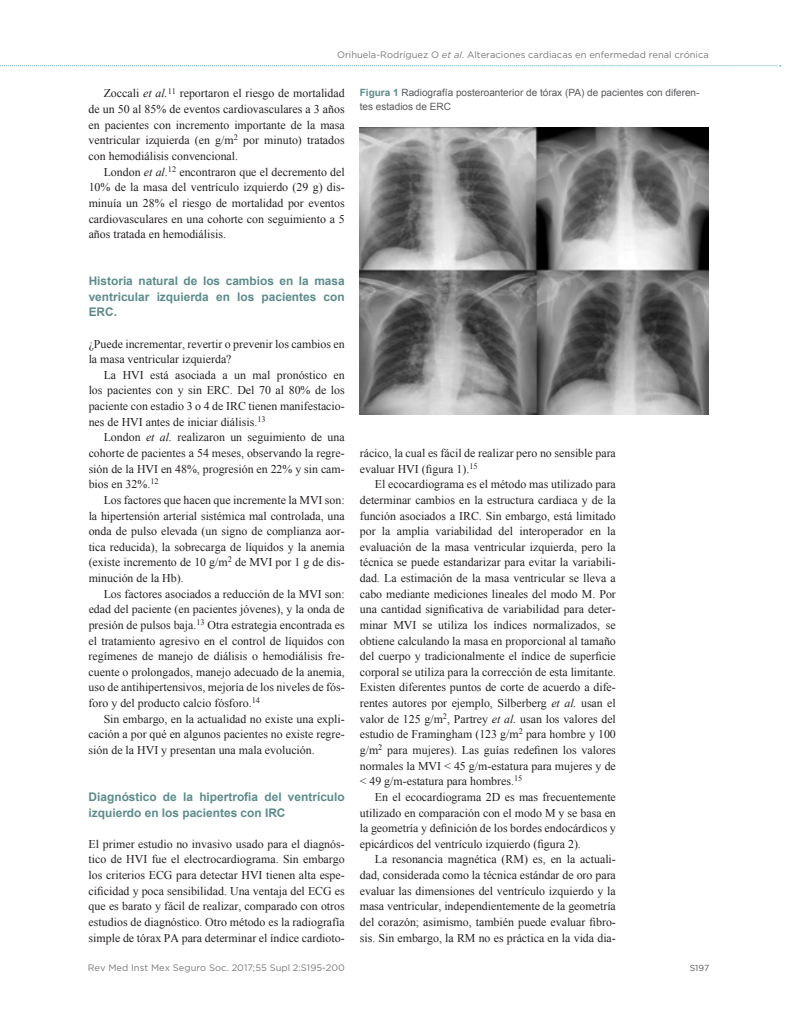
<style>
.page{position:relative;width:798px;height:1028px;background:#fff}
.page>*{position:absolute;margin:0;border:0;box-sizing:border-box;transform-origin:0 0}
.t1{font:11.88px/15.6px "Times New Roman";color:#231f20;text-align:justify}
.t2{font:700 11.88px/15.6px "Arial";color:#5d8b8b;text-align:justify}
.t3{font:10px/13.8px "Arial";color:#57585a}
.t4{font:9.38px "Gotham";color:#787a7d}
.t5{font:8.75px "Gotham";color:#57585a}
.s1{font-style:italic}
.s2{font-weight:700;color:#5d8b8b}
</style>
<div class="page">
<svg style="left:0;top:65px;width:780px;height:1px"></svg>
<img style="left:359px;top:127px;width:349px;height:288px">
<p class="t4" style="left:337px;top:48px;width:373px">Orihuela-Rodríguez O <span class="s1">et al</span>. Alteraciones cardiacas en enfermedad renal crónica</p>
<p class="t1" style="left:89px;top:85px;width:257px;text-indent:15px">Zoccali <span class="s1">et al.</span><sup>11</sup> reportaron el riesgo de mortalidad de un 50 al 85% de eventos cardiovasculares a 3 años en pacientes con incremento importante de la masa ventricular izquierda (en g/m<sup>2</sup> por minuto) tratados con hemodiálisis convencional.</p>
<p class="t1" style="left:89px;top:164px;width:257px;text-indent:15px">London <span class="s1">et al</span>.<sup>12</sup> encontraron que el decremento del 10% de la masa del ventrículo izquierdo (29 g) dis&shy;minuía un 28% el riesgo de mortalidad por eventos cardiovasculares en una cohorte con seguimiento a 5 años tratada en hemodiálisis.</p>
<p class="t2" style="left:89px;top:273px;width:257px">Historia natural de los cambios en la masa ventricular izquierda en los pacientes con ERC.</p>
<p class="t1" style="left:89px;top:335px;width:257px">¿Puede incrementar, revertir o prevenir los cambios en la masa ventricular izquierda?</p>
<p class="t1" style="left:89px;top:367px;width:257px;text-indent:15px">La HVI está asociada a un mal pronóstico en los pacientes con y sin ERC. Del 70 al 80% de los paciente con estadio 3 o 4 de IRC tienen manifestacio&shy;nes de HVI antes de iniciar diálisis.<sup>13</sup></p>
<p class="t1" style="left:89px;top:429px;width:257px;text-indent:15px">London <span class="s1">et al.</span> realizaron un seguimiento de una cohorte de pacientes a 54 meses, observando la regre&shy;sión de la HVI en 48%, progresión en 22% y sin cam&shy;bios en 32%.<sup>12</sup></p>
<p class="t1" style="left:89px;top:492px;width:257px;text-indent:15px">Los factores que hacen que incremente la MVI son: la hipertensión arterial sistémica mal controlada, una onda de pulso elevada (un signo de complianza aor&shy;tica reducida), la sobrecarga de líquidos y la anemia (existe incremento de 10 g/m<sup>2</sup> de MVI por 1 g de dis&shy;minución de la Hb).</p>
<p class="t1" style="left:89px;top:585px;width:257px;text-indent:15px">Los factores asociados a reducción de la MVI son: edad del paciente (en pacientes jóvenes), y la onda de presión de pulsos baja.<sup>13</sup> Otra estrategia encontrada es el tratamiento agresivo en el control de líquidos con regímenes de manejo de diálisis o hemodiálisis fre&shy;cuente o prolongados, manejo adecuado de la anemia, uso de antihipertensivos, mejoría de los niveles de fós&shy;foro y del producto calcio fósforo.<sup>14</sup></p>
<p class="t1" style="left:89px;top:710px;width:257px;text-indent:15px">Sin embargo, en la actualidad no existe una expli&shy;cación a por qué en algunos pacientes no existe regre&shy;sión de la HVI y presentan una mala evolución.</p>
<p class="t2" style="left:89px;top:789px;width:257px">Diagnóstico de la hipertrofia del ventrículo izquierdo en los pacientes con IRC</p>
<p class="t1" style="left:89px;top:835px;width:257px">El primer estudio no invasivo usado para el diagnós&shy;tico de HVI fue el electrocardiograma. Sin embargo los criterios ECG para detectar HVI tienen alta espe&shy;cificidad y poca sensibilidad. Una ventaja del ECG es que es barato y fácil de realizar, comparado con otros estudios de diagnóstico. Otro método es la radiografía simple de tórax PA para determinar el índice cardioto-</p>
<p class="t4" style="left:88px;top:962px;width:258px">Rev Med Inst Mex Seguro Soc. 2017;55 Supl 2:S195-200</p>
<p class="t3" style="left:359px;top:86px;width:341px"><span class="s2">Figura 1</span> Radiografía posteroanterior de tórax (PA) de pacientes con diferen&shy;tes estadios de ERC</p>
<p class="t1" style="left:359px;top:445px;width:257px">rácico, la cual es fácil de realizar pero no sensible para evaluar HVI (figura 1).<sup>15</sup></p>
<p class="t1" style="left:359px;top:476px;width:257px;text-indent:15px">El ecocardiograma es el método mas utilizado para determinar cambios en la estructura cardiaca y de la función asociados a IRC. Sin embargo, está limitado por la amplia variabilidad del interoperador en la evaluación de la masa ventricular izquierda, pero la técnica se puede estandarizar para evitar la variabili&shy;dad. La estimación de la masa ventricular se lleva a cabo mediante mediciones lineales del modo M. Por una cantidad significativa de variabilidad para deter&shy;minar MVI se utiliza los índices normalizados, se obtiene calculando la masa en proporcional al tamaño del cuerpo y tradicionalmente el índice de superficie corporal se utiliza para la corrección de esta limitante.<br>Existen diferentes puntos de corte de acuerdo a dife&shy;rentes autores por ejemplo, Silberberg <span class="s1">et al.</span> usan el valor de 125 g/m<sup>2</sup>, Partrey <span class="s1">et al.</span> usan los valores del estudio de Framingham (123 g/m<sup>2</sup> para hombre y 100 g/m<sup>2</sup> para mujeres). Las guías redefinen los valores normales la MVI &lt; 45 g/m-estatura para mujeres y de &lt; 49 g/m-estatura para hombres.<sup>15</sup></p>
<p class="t1" style="left:359px;top:789px;width:257px;text-indent:15px">En el ecocardiograma 2D es mas frecuentemente utilizado en comparación con el modo M y se basa en la geometría y definición de los bordes endocárdicos y epicárdicos del ventrículo izquierdo (figura 2).</p>
<p class="t1" style="left:359px;top:851px;width:257px;text-indent:15px">La resonancia magnética (RM) es, en la actuali&shy;dad, considerada como la técnica estándar de oro para evaluar las dimensiones del ventrículo izquierdo y la masa ventricular, independientemente de la geometría del corazón; asimismo, también puede evaluar fibro&shy;sis. Sin embargo, la RM no es práctica en la vida dia-</p>
<p class="t5" style="left:689px;top:962px;width:21px">S197</p>
</div>
